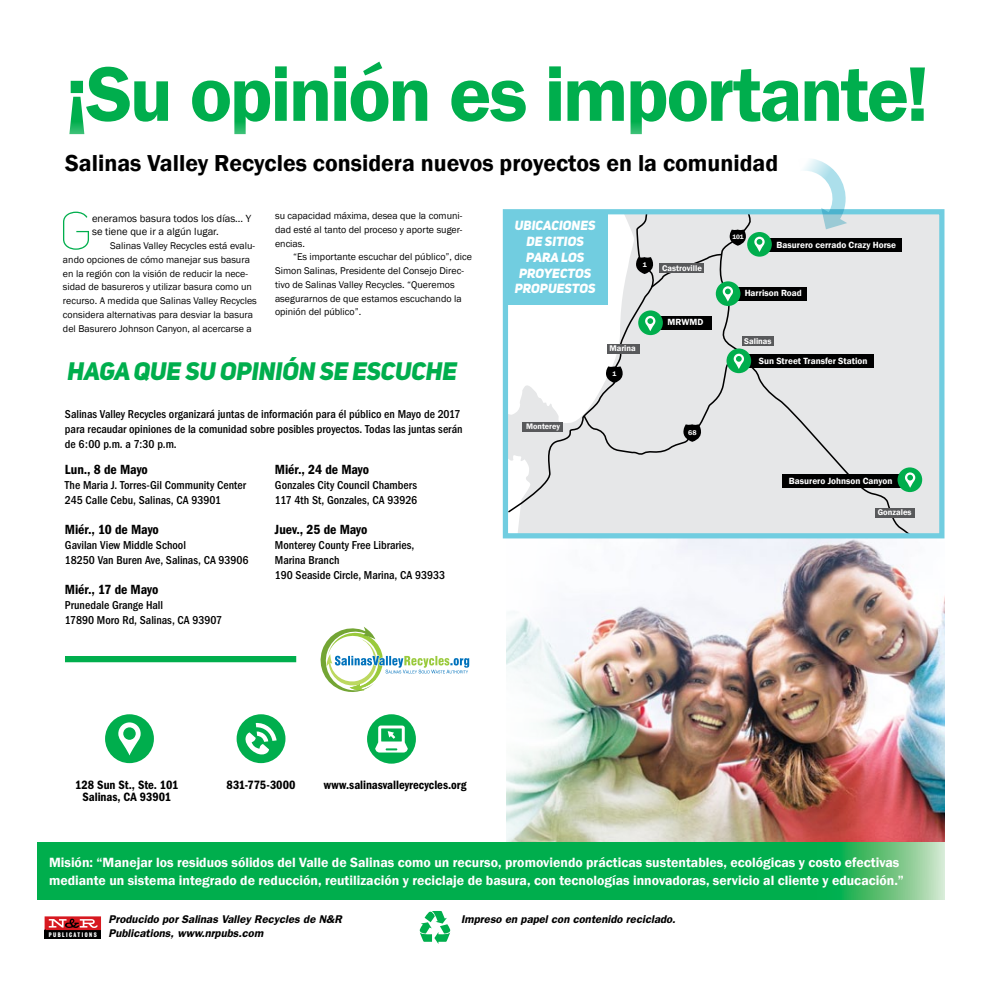
<style>
.page{position:relative;width:990px;height:990px;background:#fff}
.page>*{position:absolute;margin:0;border:0;box-sizing:border-box;transform-origin:0 0}
.t1{font:600 80px "Franklin Gothic";letter-spacing:-.035em;color:#00ae4d}
.t2{font:52.38px "Uni Sans Thin CAPS";color:#00ae4d}
.t3{font:25px "Uni Sans Heavy Italic CAPS";letter-spacing:-.01em;color:#00ae4d}
.t4{font:600 23.75px "Franklin Gothic";color:#000}
.t5{font:600 13.75px/18.8px "Franklin Gothic";color:#fff}
.t6{font:600 condensed 13.75px "Franklin Gothic";letter-spacing:-.01em;color:#000}
.t7{font:13.12px/15.8px "Uni Sans Heavy Italic CAPS";color:#fff;text-align:center}
.t8{font:600 condensed 12.5px/12.5px "Franklin Gothic";letter-spacing:-.005em;color:#000;text-align:center}
.t9{font:500 condensed 11.88px/15px "Franklin Gothic";letter-spacing:-.005em;color:#000}
.t10{font:italic 600 11.25px/13.8px "Franklin Gothic";color:#000}
.t11{font:10.62px/13.8px "Franklin Gothic";color:#000}
.t12{font:10px/13.8px "Franklin Gothic";color:#000}
.t13{font:600 9.25px "Franklin Gothic";color:#fff}
.t14{font:600 8.5px "Franklin Gothic";color:#fff}
.t15{font:600 8.12px "Franklin Gothic";color:#fff}
.t16{font:600 7.12px "Franklin Gothic";color:#fff}
.t17{font:600 6.88px "Franklin Gothic";color:#fff}
.t18{font:600 6.75px "Franklin Gothic";color:#fff}
.t19{font:600 6.5px "Franklin Gothic";color:#fff}
.t20{font:6px "Bureau Grotesque Three Seven";letter-spacing:.24em;color:#fff}
</style>
<div class="page">
<img style="left:506px;top:248px;width:439px;height:594px">
<div style="left:65px;top:656px;width:231px;height:6px;background:#00ae4d"></div>
<div style="left:237px;top:714px;width:48px;height:49px;background:#00ae4d;border-radius:50%"></div>
<svg style="left:245px;top:723px;width:32px;height:31px"></svg>
<div style="left:367px;top:714px;width:49px;height:50px;background:#00ae4d;border-radius:50%"></div>
<svg style="left:375px;top:726px;width:33px;height:27px"></svg>
<div style="left:105px;top:714px;width:49px;height:49px;background:#00ae4d;border-radius:50%"></div>
<svg style="left:118px;top:722px;width:23px;height:34px"></svg>
<div style="left:509px;top:215px;width:429px;height:317px;background:#e6e7e8"></div>
<div style="left:717px;top:215px;width:214px;height:317px;background:#e6e7e8"></div>
<svg style="left:509px;top:215px;width:148px;height:298px"></svg>
<svg style="left:729px;top:230px;width:17px;height:16px"></svg>
<div style="left:742px;top:337px;width:32px;height:9px;background:#58595b"></div>
<div style="left:607px;top:344px;width:32px;height:9px;background:#58595b"></div>
<div style="left:875px;top:508px;width:40px;height:10px;background:#58595b"></div>
<div style="left:522px;top:422px;width:41px;height:10px;background:#58595b"></div>
<div style="left:651px;top:316px;width:60px;height:14px;background:#000"></div>
<div style="left:782px;top:474px;width:134px;height:14px;background:#000"></div>
<div style="left:759px;top:238px;width:143px;height:14px;background:#000"></div>
<div style="left:898px;top:467px;width:24px;height:25px;background:#00ae4d;border-radius:50%"></div>
<div style="left:638px;top:310px;width:25px;height:25px;background:#00ae4d;border-radius:50%"></div>
<div style="left:747px;top:232px;width:25px;height:25px;background:#00ae4d;border-radius:50%"></div>
<div style="left:744px;top:354px;width:130px;height:14px;background:#000"></div>
<div style="left:736px;top:287px;width:71px;height:14px;background:#000"></div>
<div style="left:727px;top:349px;width:24px;height:24px;background:#00ae4d;border-radius:50%"></div>
<div style="left:716px;top:281px;width:24px;height:25px;background:#00ae4d;border-radius:50%"></div>
<svg style="left:583px;top:354px;width:161px;height:101px;background:#d8dcdb"></svg>
<svg style="left:905px;top:472px;width:10px;height:16px"></svg>
<svg style="left:636px;top:254px;width:97px;height:48px;background:#b8c2be"></svg>
<svg style="left:645px;top:316px;width:10px;height:15px"></svg>
<svg style="left:754px;top:237px;width:11px;height:15px"></svg>
<div style="left:503px;top:209px;width:441px;height:329px;border:5px solid #71cde0"></div>
<svg style="left:797px;top:159px;width:54px;height:70px"></svg>
<div style="left:45px;top:930px;width:56px;height:9px;background:#000"></div>
<svg style="left:45px;top:916px;width:56px;height:15px"></svg>
<svg style="left:320px;top:627px;width:149px;height:65px"></svg>
<div style="left:503px;top:210px;width:105px;height:94px;background:#71cde0"></div>
<svg style="left:38px;top:842px;width:907px;height:58px;background:#0db053"></svg>
<svg style="left:419px;top:910px;width:32px;height:34px"></svg>
<h1 class="t1" style="left:65px;top:45px;width:866px">¡Su opinión es importante!</h1>
<h3 class="t4" style="left:65px;top:149px;width:715px">Salinas Valley Recycles considera nuevos proyectos en la comunidad</h3>
<h2 class="t2" style="left:59px;top:201px;width:35px">G</h2>
<p class="t11" style="left:92px;top:212px;width:161px">eneramos basura todos los días... Y se tiene que ir a algún lugar.</p>
<p class="t12" style="left:275px;top:209px;width:189px;text-align:justify">su capacidad máxima, desea que la comuni&shy;dad esté al tanto del proceso y aporte suger&shy;encias.</p>
<p class="t12" style="left:275px;top:250px;width:199px;text-indent:18px">“Es importante escuchar del público”, dice Simon Salinas, Presidente del Consejo Direc&shy;tivo de Salinas Valley Recycles. “Queremos asegurarnos de que estamos escuchando la opinión del público”.</p>
<h3 class="t7" style="left:515px;top:218px;width:83px">UBICACIONES<br>DE SITIOS<br>PARA LOS<br>PROYECTOS<br>PROPUESTOS</h3>
<p class="t19" style="left:732px;top:233px;width:13px">101</p>
<p class="t13" style="left:777px;top:239px;width:121px">Basurero cerrado Crazy Horse</p>
<p class="t12" style="left:63px;top:239px;width:195px;text-indent:47px">Salinas Valley Recycles está evalu&shy;ando opciones de cómo manejar sus basura en la región con la visión de reducir la nece&shy;sidad de basureros y utilizar basura como un recurso. A medida que Salinas Valley Recycles considera alternativas para desviar la basura del Basurero Johnson Canyon, al acercarse a</p>
<p class="t17" style="left:643px;top:261px;width:6px">1</p>
<p class="t14" style="left:662px;top:263px;width:41px">Castroville</p>
<p class="t13" style="left:745px;top:288px;width:59px">Harrison Road</p>
<p class="t13" style="left:668px;top:317px;width:37px">MRWMD</p>
<h3 class="t3" style="left:67px;top:356px;width:391px">HAGA QUE SU OPINIÓN SE ESCUCHE</h3>
<p class="t9" style="left:65px;top:407px;width:399px">Salinas Valley Recycles organizará juntas de información para él público en Mayo de 2017 para recaudar opiniones de la comunidad sobre posibles proyectos. Todas las juntas serán de 6:00 p.m. a 7:30 p.m.</p>
<h3 class="t6" style="left:65px;top:462px;width:84px">Lun., 8 de Mayo</h3>
<p class="t9" style="left:65px;top:478px;width:183px">The Maria J. Torres-Gil Community Center<br>245 Calle Cebu, Salinas, CA 93901</p>
<h3 class="t6" style="left:65px;top:522px;width:95px">Miér., 10 de Mayo</h3>
<p class="t9" style="left:65px;top:538px;width:185px">Gavilan View Middle School<br>18250 Van Buren Ave, Salinas, CA 93906</p>
<h3 class="t6" style="left:65px;top:582px;width:95px">Miér., 17 de Mayo</h3>
<p class="t9" style="left:65px;top:598px;width:159px">Prunedale Grange Hall<br>17890 Moro Rd, Salinas, CA 93907</p>
<h3 class="t6" style="left:275px;top:462px;width:96px">Miér., 24 de Mayo</h3>
<p class="t9" style="left:275px;top:478px;width:144px">Gonzales City Council Chambers<br>117 4th St, Gonzales, CA 93926</p>
<h3 class="t6" style="left:275px;top:522px;width:94px">Juev., 25 de Mayo</h3>
<p class="t9" style="left:275px;top:538px;width:172px">Monterey County Free Libraries,<br>Marina Branch<br>190 Seaside Circle, Marina, CA 93933</p>
<p class="t15" style="left:526px;top:422px;width:35px">Monterey</p>
<p class="t14" style="left:609px;top:343px;width:28px">Marina</p>
<p class="t18" style="left:613px;top:370px;width:5px">1</p>
<p class="t16" style="left:688px;top:428px;width:10px">68</p>
<p class="t14" style="left:744px;top:336px;width:29px">Salinas</p>
<p class="t13" style="left:759px;top:355px;width:110px">Sun Street Transfer Station</p>
<p class="t13" style="left:789px;top:475px;width:105px">Basurero Johnson Canyon</p>
<p class="t14" style="left:878px;top:507px;width:35px">Gonzales</p>
<p class="t8" style="left:75px;top:778px;width:105px">128 Sun St., Ste. 101<br>Salinas, CA 93901</p>
<p class="t8" style="left:226px;top:778px;width:71px">831-775-3000</p>
<p class="t8" style="left:324px;top:778px;width:144px">www.salinasvalleyrecycles.org</p>
<p class="t5" style="left:49px;top:853px;width:856px">Misión: “Manejar los residuos sólidos del Valle de Salinas como un recurso, promoviendo prácticas sustentables, ecológicas y costo efectivas mediante un sistema integrado de reducción, reutilización y reciclaje de basura, con tecnologías innovadoras, servicio al cliente y educación.”</p>
<p class="t20" style="left:49px;top:930px;width:50px">PUBLICATIONS</p>
<p class="t10" style="left:109px;top:912px;width:235px">Producido por Salinas Valley Recycles de N&amp;R<br>Publications, www.nrpubs.com</p>
<p class="t10" style="left:461px;top:912px;width:216px">Impreso en papel con contenido reciclado.</p>
</div>
